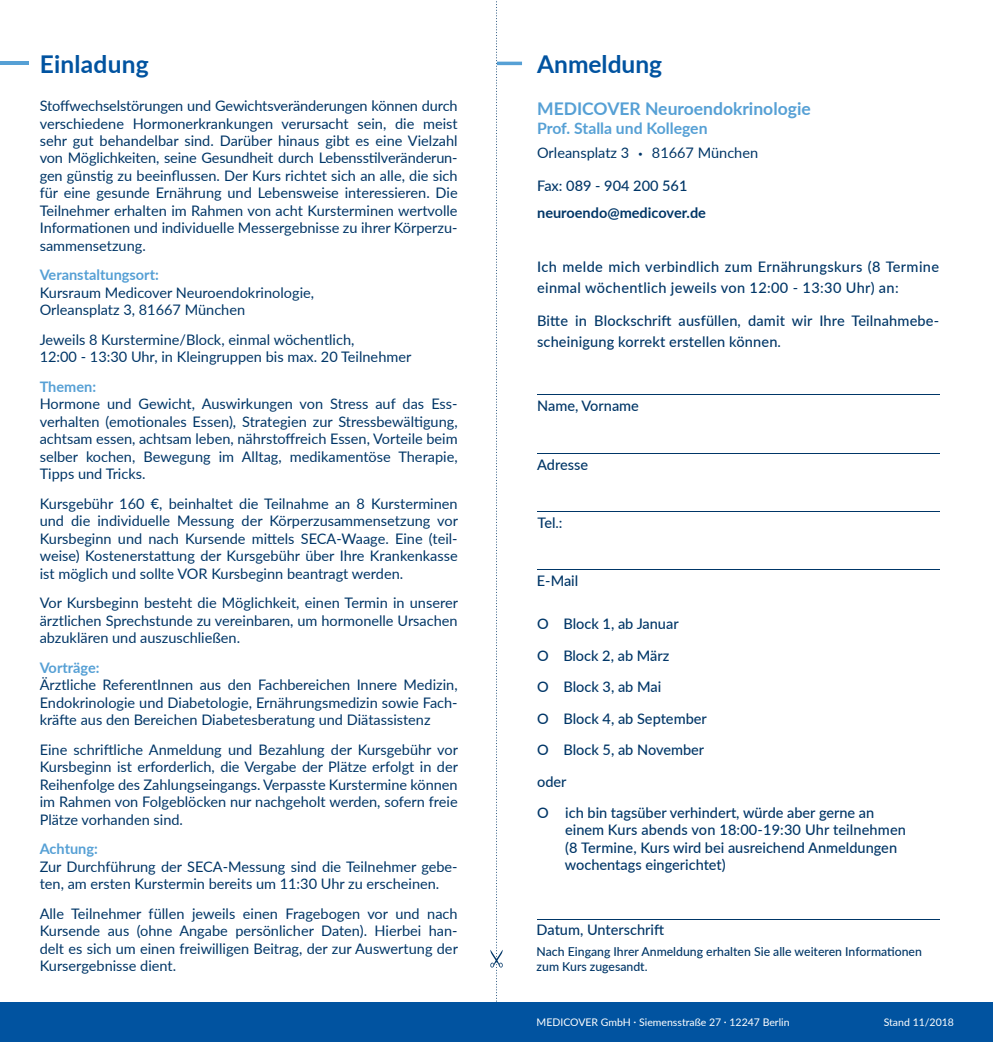
<style>
.page{position:relative;width:993px;height:1042px;background:#fff}
.page>*{position:absolute;margin:0;border:0;box-sizing:border-box;transform-origin:0 0}
.t1{font:700 24.5px "Lato";letter-spacing:.005em;color:#0153a0}
.t2{font:700 17.5px "Lato";color:#56a0d5}
.t3{font:700 15.75px "Lato";color:#56a0d5}
.t4{font:14.53px/17.5px "Lato";color:#003667;text-align:justify}
.t5{font:500 14.53px/31.5px "Lato";color:#003667}
.t6{font:500 14.53px/21px "Lato";letter-spacing:.025em;color:#003667}
.t7{font:700 14.53px "Lato";color:#56a0d5}
.t8{font:700 14.53px "Lato";color:#003667}
.t9{font:500 12.25px/14.7px "Lato";color:#003667}
.t10{font:10.5px "Lato";color:#fff}
.s1{font-family:"Myriad Pro"}
.s2{font-weight:500}
</style>
<div class="page">
<svg style="left:490px;top:1px;width:12px;height:1001px"></svg>
<div style="left:497px;top:62px;width:25px;height:3px;border:2px solid #56a0d5"></div>
<hr style="left:537px;top:919px;width:402px;height:1px;background:#003667">
<hr style="left:536px;top:394px;width:403px;height:1px;background:#003667">
<hr style="left:536px;top:453px;width:403px;height:1px;background:#003667">
<hr style="left:537px;top:511px;width:402px;height:1px;background:#003667">
<hr style="left:537px;top:569px;width:402px;height:1px;background:#003667">
<hr style="left:0;top:62px;width:28px;height:3px;background:#56a0d5">
<div style="left:0;top:1002px;width:992px;height:40px;background:#0153a0"></div>
<h1 class="t1" style="left:40px;top:46px;width:111px">Einladung</h1>
<p class="t4" style="left:40px;top:96px;width:419px">Stoffwechselstörungen und Gewichtsveränderungen können durch verschiedene Hormonerkrankungen verursacht sein, die meist sehr gut behandelbar sind. Darüber hinaus gibt es eine Vielzahl von Möglichkeiten, seine Gesundheit durch Lebensstilveränderun&shy;gen günstig zu beeinflussen. Der Kurs richtet sich an alle, die sich für eine gesunde Ernährung und Lebensweise interessieren. Die Teilnehmer erhalten im Rahmen von acht Kursterminen wertvolle Informationen und individuelle Messergebnisse zu ihrer Körperzu&shy;sammensetzung.</p>
<p class="t7" style="left:40px;top:264px;width:121px">Veranstaltungsort:</p>
<p class="t4" style="left:40px;top:283px;width:276px">Kursraum Medicover Neuroendokrinologie,<br>Orleansplatz 3, 81667 München</p>
<p class="t4" style="left:40px;top:330px;width:373px">Jeweils 8 Kurstermine/Block, einmal wöchentlich,<br>12:00 - 13:30 Uhr, in Kleingruppen bis max. 20 Teilnehmer</p>
<p class="t7" style="left:40px;top:376px;width:58px">Themen:</p>
<p class="t4" style="left:40px;top:395px;width:419px">Hormone und Gewicht, Auswirkungen von Stress auf das Ess&shy;verhalten (emotionales Essen), Strategien zur Stressbewältigung, achtsam essen, achtsam leben, nährstoffreich Essen, Vorteile beim selber kochen, Bewegung im Alltag, medikamentöse Therapie, Tipps und Tricks.</p>
<p class="t4" style="left:40px;top:494px;width:419px">Kursgebühr 160 €, beinhaltet die Teilnahme an 8 Kursterminen und die individuelle Messung der Körperzusammensetzung vor Kursbeginn und nach Kursende mittels SECA-Waage. Eine (teil&shy;weise) Kostenerstattung der Kursgebühr über Ihre Krankenkasse ist möglich und sollte VOR Kursbeginn beantragt werden.</p>
<p class="t4" style="left:40px;top:593px;width:419px">Vor Kursbeginn besteht die Möglichkeit, einen Termin in unserer ärztlichen Sprechstunde zu vereinbaren, um hormonelle Ursachen abzuklären und auszuschließen.</p>
<p class="t7" style="left:40px;top:657px;width:61px">Vorträge:</p>
<p class="t4" style="left:40px;top:675px;width:419px">Ärztliche ReferentInnen aus den Fachbereichen Innere Medizin, Endokrinologie und Diabetologie, Ernährungsmedizin sowie Fach&shy;kräfte aus den Bereichen Diabetesberatung und Diätassistenz</p>
<p class="t4" style="left:40px;top:740px;width:419px">Eine schriftliche Anmeldung und Bezahlung der Kursgebühr vor Kursbeginn ist erforderlich, die Vergabe der Plätze erfolgt in der Reihenfolge des Zahlungseingangs. Verpasste Kurstermine können im Rahmen von Folgeblöcken nur nachgeholt werden, sofern freie Plätze vorhanden sind.</p>
<p class="t7" style="left:40px;top:838px;width:60px">Achtung:</p>
<p class="t4" style="left:40px;top:857px;width:419px">Zur Durchführung der SECA-Messung sind die Teilnehmer gebe&shy;ten, am ersten Kurstermin bereits um 11:30 Uhr zu erscheinen.</p>
<p class="t4" style="left:40px;top:904px;width:419px">Alle Teilnehmer füllen jeweils einen Fragebogen vor und nach Kursende aus (ohne Angabe persönlicher Daten). Hierbei han&shy;delt es sich um einen freiwilligen Beitrag, der zur Auswertung der Kursergebnisse dient.</p>
<h1 class="t1" style="left:537px;top:46px;width:126px">Anmeldung</h1>
<p class="t2" style="left:537px;top:95px;width:275px">MEDICOVER Neuroendokrinologie</p>
<p class="t3" style="left:537px;top:116px;width:172px">Prof. Stalla und Kollegen</p>
<p class="t4" style="left:537px;top:143px;width:222px">Orleansplatz 3 <span class="s1">•</span> 81667 München</p>
<p class="t5" style="left:537px;top:170px;width:152px">Fax: 089 - 904 200 561</p>
<p class="t8" style="left:537px;top:202px;width:170px">neuroendo@medicover.de</p>
<p class="t6" style="left:537px;top:255px;width:403px">Ich melde mich verbindlich zum Ernährungskurs (8 Termine einmal wöchentlich jeweils von 12:00 - 13:30 Uhr) an:</p>
<p class="t5" style="left:537px;top:310px;width:403px;line-height:21px">Bitte in Blockschrift ausfüllen, damit wir Ihre Teilnahmebe&shy;scheinigung korrekt erstellen können.</p>
<p class="t5" style="left:537px;top:389px;width:103px">Name, Vorname</p>
<p class="t5" style="left:537px;top:448px;width:52px">Adresse</p>
<p class="t5" style="left:537px;top:506px;width:27px">Tel.:</p>
<p class="t5" style="left:536px;top:564px;width:43px">E-Mail</p>
<p class="t5" style="left:537px;top:608px;width:338px">O Block 1, ab Januar<br>O Block 2, ab März<br>O Block 3, ab Mai<br>O Block 4, ab September<br>O Block 5, ab November<br>oder<br>O ich bin tagsüber verhindert, würde aber gerne an</p>
<p class="t5" style="left:564px;top:821px;width:342px;line-height:17.5px">einem Kurs abends von 18:00-19:30 Uhr teilnehmen (8 Termine, Kurs wird bei ausreichend Anmeldungen wochentags eingerichtet)</p>
<p class="t5" style="left:536px;top:913px;width:129px">Datum, Unterschrift</p>
<p class="t9" style="left:536px;top:944px;width:387px">Nach Eingang Ihrer Anmeldung erhalten Sie alle weiteren Informationen zum Kurs zugesandt.</p>
<p class="t10" style="left:536px;top:1015px;width:254px">MEDICOVER GmbH <span class="s2">·</span> Siemensstraße 27 <span class="s2">·</span> 12247 Berlin</p>
<p class="t10" style="left:883px;top:1015px;width:72px">Stand 11/2018</p>
</div>
